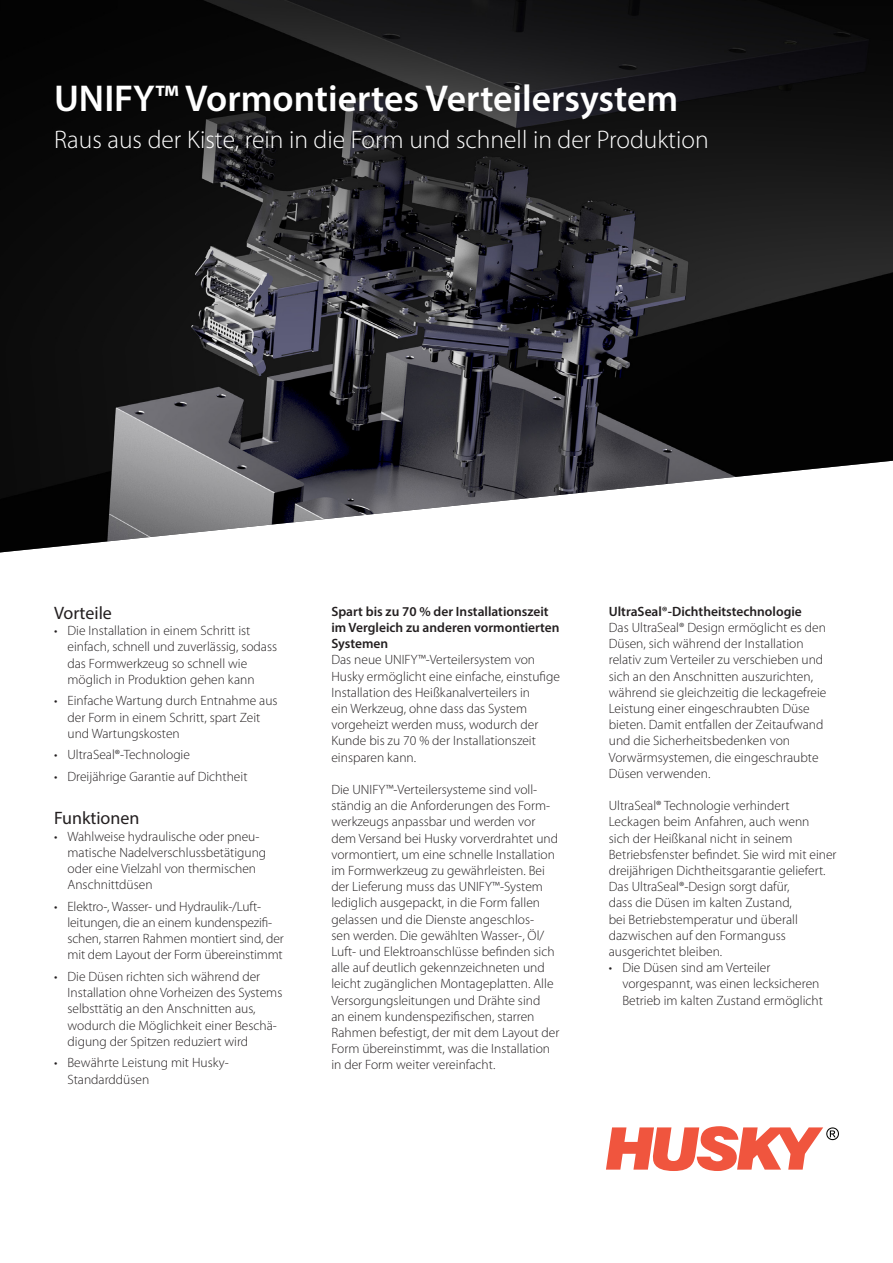
<style>
.page{position:relative;width:893px;height:1263px;background:#fff}
.page>*{position:absolute;margin:0;border:0;box-sizing:border-box;transform-origin:0 0}
.t1{font:600 37.5px "Myriad Pro";color:#fff}
.t2{font:300 25.5px "Myriad Pro";color:#fff}
.t3{font:18px "Myriad Pro";color:#231f20}
.t4{font:300 13.5px/16.2px "Myriad Pro";color:#231f20}
.t5{font:600 13.5px/16.2px "Myriad Pro";color:#231f20}
</style>
<div class="page">
<img style="left:0;top:0;width:893px;height:552px">
<svg style="left:606px;top:1126px;width:233px;height:45px"></svg>
<p class="t1" style="left:54px;top:74px;width:626px">UNIFY™ Vormontiertes Verteilersystem</p>
<p class="t2" style="left:54px;top:126px;width:656px">Raus aus der Kiste, rein in die Form und schnell in der Produktion</p>
<p class="t3" style="left:54px;top:602px;width:59px">Vorteile</p>
<p class="t4" style="left:68px;top:623px;width:211px;text-indent:-14px">• Die Installation in einem Schritt ist einfach, schnell und zuverlässig, sodass das Formwerkzeug so schnell wie möglich in Produktion gehen kann</p>
<p class="t4" style="left:68px;top:693px;width:212px;text-indent:-14px">• Einfache Wartung durch Entnahme aus der Form in einem Schritt, spart Zeit und Wartungskosten</p>
<p class="t4" style="left:54px;top:747px;width:137px">• UltraSeal®-Technologie</p>
<p class="t4" style="left:54px;top:769px;width:195px">• Dreijährige Garantie auf Dichtheit</p>
<p class="t3" style="left:54px;top:807px;width:87px">Funktionen</p>
<p class="t4" style="left:68px;top:828px;width:200px;text-indent:-14px">• Wahlweise hydraulische oder pneu&shy;matische Nadelverschlussbetätigung oder eine Vielzahl von thermischen<br>Anschnittdüsen</p>
<p class="t4" style="left:68px;top:898px;width:218px;text-indent:-14px">• Elektro-, Wasser- und Hydraulik-/Luft&shy;leitungen, die an einem kundenspezifi&shy;schen, starren Rahmen montiert sind, der mit dem Layout der Form übereinstimmt</p>
<p class="t4" style="left:68px;top:968px;width:216px;text-indent:-14px">• Die Düsen richten sich während der Installation ohne Vorheizen des Systems selbsttätig an den Anschnitten aus, wodurch die Möglichkeit einer Beschä&shy;digung der Spitzen reduziert wird</p>
<p class="t4" style="left:68px;top:1055px;width:163px;text-indent:-14px">• Bewährte Leistung mit Husky-<br>Standarddüsen</p>
<p class="t5" style="left:331px;top:603px;width:230px">Spart bis zu 70 % der Installationszeit im Vergleich zu anderen vormontierten<br>Systemen</p>
<p class="t4" style="left:331px;top:652px;width:230px">Das neue UNIFY™-Verteilersystem von Husky ermöglicht eine einfache, einstufige Installation des Heißkanalverteilers in<br>ein Werkzeug, ohne dass das System vorgeheizt werden muss, wodurch der Kunde bis zu 70 % der Installationszeit einsparen kann.</p>
<p class="t4" style="left:331px;top:781px;width:229px">Die UNIFY™-Verteilersysteme sind voll&shy;ständig an die Anforderungen des Form&shy;werkzeugs anpassbar und werden vor dem Versand bei Husky vorverdrahtet und vormontiert, um eine schnelle Installation im Formwerkzeug zu gewährleisten. Bei der Lieferung muss das UNIFY™-System lediglich ausgepackt, in die Form fallen gelassen und die Dienste angeschlos-<br>sen werden. Die gewählten Wasser-, Öl/ Luft- und Elektroanschlüsse befinden sich alle auf deutlich gekennzeichneten und leicht zugänglichen Montageplatten. Alle Versorgungsleitungen und Drähte sind<br>an einem kundenspezifischen, starren Rahmen befestigt, der mit dem Layout der Form übereinstimmt, was die Installation in der Form weiter vereinfacht.</p>
<p class="t5" style="left:609px;top:603px;width:194px">UltraSeal®-Dichtheitstechnologie</p>
<p class="t4" style="left:609px;top:619px;width:219px">Das UltraSeal® Design ermöglicht es den Düsen, sich während der Installation relativ zum Verteiler zu verschieben und sich an den Anschnitten auszurichten, während sie gleichzeitig die leckagefreie Leistung einer eingeschraubten Düse bieten. Damit entfallen der Zeitaufwand und die Sicherheitsbedenken von Vorwärmsystemen, die eingeschraubte Düsen verwenden.</p>
<p class="t4" style="left:609px;top:798px;width:229px">UltraSeal® Technologie verhindert Leckagen beim Anfahren, auch wenn<br>sich der Heißkanal nicht in seinem Betriebsfenster befindet. Sie wird mit einer dreijährigen Dichtheitsgarantie geliefert.</p>
<p class="t4" style="left:609px;top:879px;width:191px">Das UltraSeal®-Design sorgt dafür, dass die Düsen im kalten Zustand, bei Betriebstemperatur und überall dazwischen auf den Formanguss ausgerichtet bleiben.</p>
<p class="t4" style="left:622px;top:960px;width:202px;text-indent:-14px">• Die Düsen sind am Verteiler vorgespannt, was einen lecksicheren<br>Betrieb im kalten Zustand ermöglicht</p>
</div>
